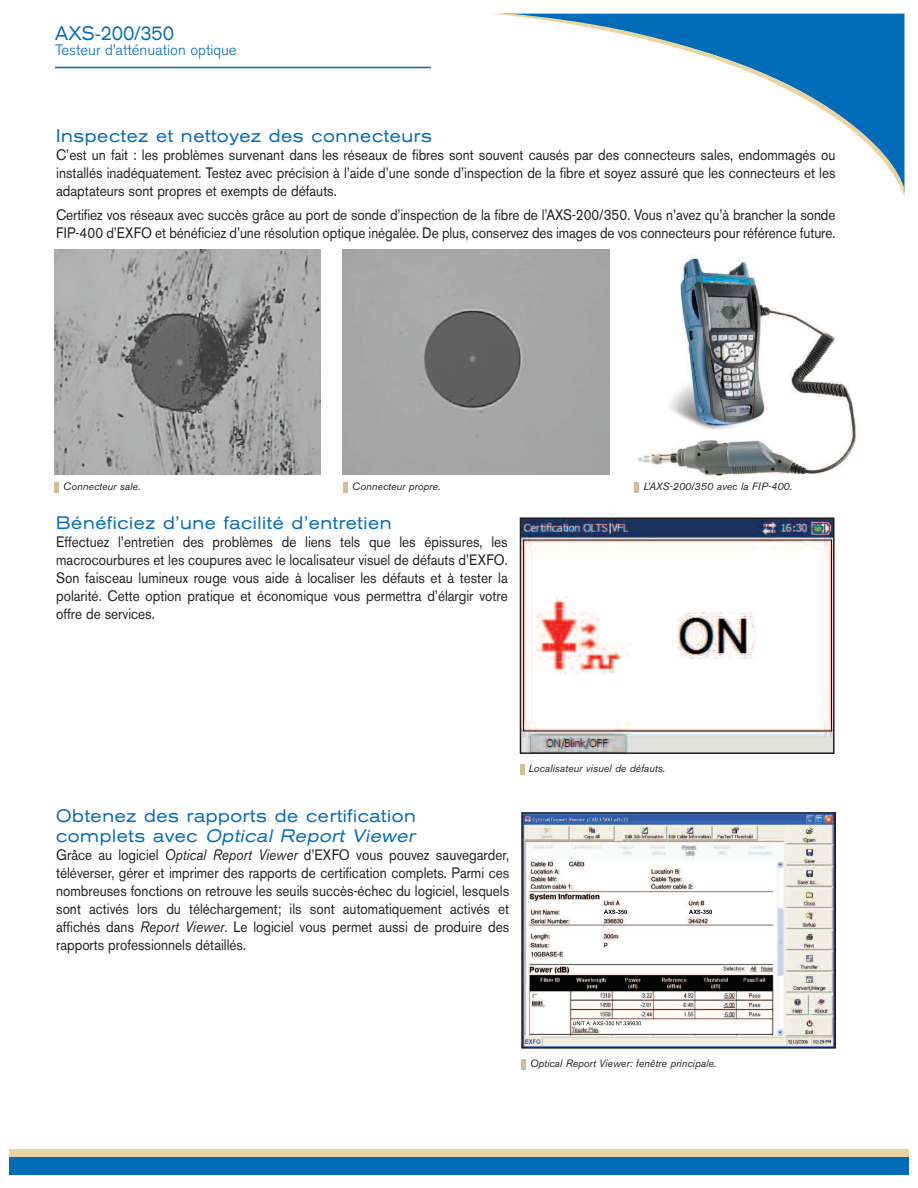
<style>
.page{position:relative;width:918px;height:1188px;background:#fff}
.page>*{position:absolute;margin:0;border:0;box-sizing:border-box;transform-origin:0 0}
.t1{font:expanded 19.5px "Akzidenz Grotesk BE";color:#006bb6;scale:.8 1}
.t2{font:expanded 18px/19.5px "Akzidenz Grotesk BE";letter-spacing:.035em;color:#006bb6;scale:.9 1}
.t3{font:15px/18px "Akzidenz Grotesk BE";letter-spacing:-.005em;color:#231f20;text-align:justify;scale:.9 1}
.t4{font:300 15px "Akzidenz Grotesk BE";color:#006bb6}
.t5{font:italic 10.5px "Akzidenz Grotesk BE";color:#231f20}
.s1{font-style:italic}
</style>
<div class="page">
<div style="left:9px;top:1149px;width:899px;height:17px;background:#e9d4a2"></div>
<div style="left:9px;top:1157px;width:899px;height:18px;background:#006bb6"></div>
<svg style="left:491px;top:13px;width:414px;height:184px"></svg>
<hr style="left:55px;top:67px;width:376px;height:1px;background:#006bb6">
<img style="left:54px;top:249px;width:267px;height:226px">
<div style="left:54px;top:483px;width:5px;height:10px;background:#d2be96"></div>
<img style="left:343px;top:249px;width:267px;height:226px">
<div style="left:343px;top:483px;width:5px;height:10px;background:#d2be96"></div>
<img style="left:634px;top:255px;width:226px;height:228px">
<div style="left:521px;top:1059px;width:5px;height:11px;background:#d2be96"></div>
<img style="left:524px;top:815px;width:309px;height:231px">
<img style="left:604px;top:910px;width:23px;height:4px">
<img style="left:573px;top:1021px;width:41px;height:4px">
<img style="left:689px;top:910px;width:23px;height:4px">
<div style="left:521px;top:812px;width:315px;height:237px;border:2px solid #231f20"></div>
<hr style="left:520px;top:764px;width:4px;height:11px;background:#d2be96">
<img style="left:523px;top:520px;width:309px;height:231px">
<div style="left:520px;top:517px;width:315px;height:237px;border:2px solid #231f20"></div>
<div style="left:634px;top:483px;width:5px;height:10px;background:#d2be96"></div>
<h1 class="t1" style="left:55px;top:26px;width:150px">AXS-200/350</h1>
<p class="t4" style="left:55px;top:44px;width:183px">Testeur d’atténuation optique</p>
<p class="t2" style="left:56px;top:127px;width:419px">Inspectez et nettoyez des connecteurs</p>
<p class="t3" style="left:56px;top:147px;width:867px">C’est un fait : les problèmes survenant dans les réseaux de fibres sont souvent causés par des connecteurs sales, endommagés ou installés inadéquatement. Testez avec précision à l’aide d’une sonde d’inspection de la fibre et soyez assuré que les connecteurs et les adaptateurs sont propres et exempts de défauts.</p>
<p class="t3" style="left:56px;top:207px;width:867px">Certifiez vos réseaux avec succès grâce au port de sonde d’inspection de la fibre de l’AXS-200/350. Vous n’avez qu’à brancher la sonde<br>FIP-400 d’EXFO et bénéficiez d’une résolution optique inégalée. De plus, conservez des images de vos connecteurs pour référence future.</p>
<p class="t5" style="left:63px;top:483px;width:79px">Connecteur sale.</p>
<p class="t5" style="left:352px;top:483px;width:90px">Connecteur propre.</p>
<p class="t2" style="left:56px;top:515px;width:374px">Bénéficiez d’une facilité d’entretien</p>
<p class="t3" style="left:56px;top:535px;width:503px">Effectuez l’entretien des problèmes de liens tels que les épissures, les macrocourbures et les coupures avec le localisateur visuel de défauts d’EXFO.<br>Son faisceau lumineux rouge vous aide à localiser les défauts et à tester la polarité. Cette option pratique et économique vous permettra d’élargir votre offre de services.</p>
<p class="t5" style="left:643px;top:483px;width:150px">L’AXS-200/350 avec la FIP-400.</p>
<p class="t2" style="left:56px;top:808px;width:404px">Obtenez des rapports de certification complets avec <span class="s1">Optical Report Viewer</span></p>
<p class="t3" style="left:56px;top:847px;width:505px">Grâce au logiciel <span class="s1">Optical Report Viewer</span> d’EXFO vous pouvez sauvegarder, téléverser, gérer et imprimer des rapports de certification complets. Parmi ces nombreuses fonctions on retrouve les seuils succès-échec du logiciel, lesquels sont activés lors du téléchargement; ils sont automatiquement activés et affichés dans <span class="s1">Report Viewer</span>. Le logiciel vous permet aussi de produire des rapports professionnels détaillés.</p>
<p class="t5" style="left:529px;top:765px;width:138px">Localisateur visuel de défauts.</p>
<p class="t5" style="left:530px;top:1059px;width:188px">Optical Report Viewer: fenêtre principale.</p>
</div>
